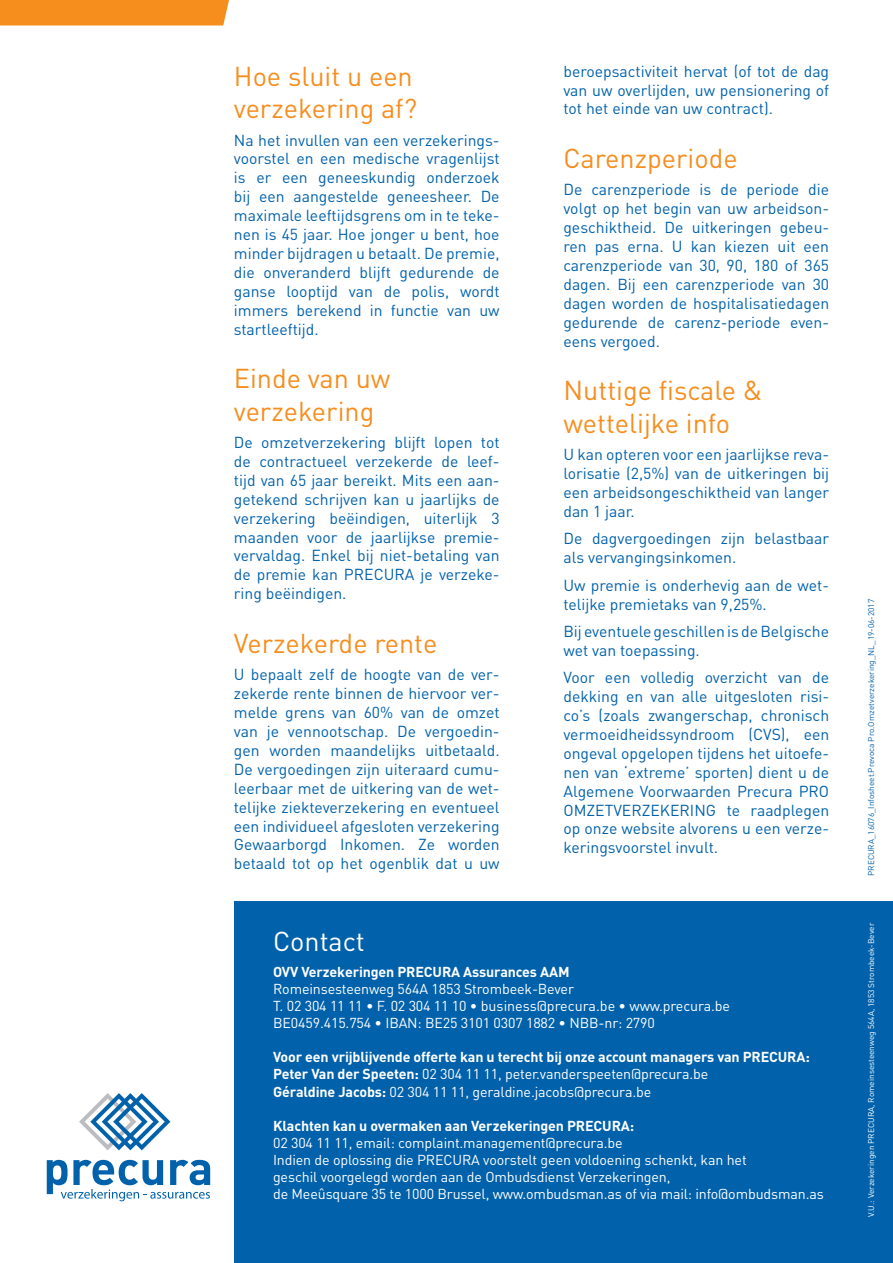
<style>
.page{position:relative;width:893px;height:1263px;background:#fff}
.page>*{position:absolute;margin:0;border:0;box-sizing:border-box;transform-origin:0 0}
.t1{font:27px/32.4px "DIN";color:#f68e1e}
.t2{font:27px "DIN";color:#fff}
.t3{font:15.75px/18.9px "DIN";color:#0161aa;text-align:justify}
.t4{font:14.25px/17.1px "DIN";letter-spacing:-.01em;color:#fff}
.t5{font:700 14.25px/17.1px "DIN";letter-spacing:-.01em;color:#fff}
.t6{font:8.25px "DIN";color:#fff}
.t7{font:8.25px "DIN";color:#0161aa}
.s1{font-weight:400}
</style>
<div class="page">
<div style="left:234px;top:901px;width:659px;height:362px;background:#0161aa"></div>
<svg style="left:79px;top:1093px;width:91px;height:57px"></svg>
<svg style="left:47px;top:1160px;width:163px;height:41px"></svg>
<div style="left:0;top:0;width:229px;height:26px;background:#f68e1e"></div>
<h1 class="t1" style="left:234px;top:59px;width:185px">Hoe sluit u een verzekering af?</h1>
<p class="t3" style="left:234px;top:130px;width:267px">Na het invullen van een verzekerings&shy;voorstel en een medische vragenlijst is er een geneeskundig onderzoek bij een aangestelde geneesheer. De maximale leeftijdsgrens om in te teke&shy;nen is 45 jaar. Hoe jonger u bent, hoe minder bijdragen u betaalt. De premie, die onveranderd blijft gedurende de ganse looptijd van de polis, wordt immers berekend in functie van uw startleeftijd.</p>
<h1 class="t1" style="left:234px;top:362px;width:158px">Einde van uw verzekering</h1>
<p class="t3" style="left:234px;top:433px;width:267px">De omzetverzekering blijft lopen tot de contractueel verzekerde de leef&shy;tijd van 65 jaar bereikt. Mits een aan&shy;getekend schrijven kan u jaarlijks de verzekering beëindigen, uiterlijk 3 maanden voor de jaarlijkse premie&shy;vervaldag. Enkel bij niet-betaling van de premie kan PRECURA je verzeke&shy;ring beëindigen.</p>
<h1 class="t1" style="left:234px;top:626px;width:205px">Verzekerde rente</h1>
<p class="t3" style="left:234px;top:665px;width:267px">U bepaalt zelf de hoogte van de ver&shy;zekerde rente binnen de hiervoor ver&shy;melde grens van 60% van de omzet van je vennootschap. De vergoedin&shy;gen worden maandelijks uitbetaald.<br>De vergoedingen zijn uiteraard cumu&shy;leerbaar met de uitkering van de wet&shy;telijke ziekteverzekering en eventueel een individueel afgesloten verzekering Gewaarborgd Inkomen. Ze worden betaald tot op het ogenblik dat u uw</p>
<p class="t3" style="left:563px;top:61px;width:267px">beroepsactiviteit hervat (of tot de dag van uw overlijden, uw pensionering of tot het einde van uw contract).</p>
<h1 class="t1" style="left:563px;top:142px;width:176px">Carenzperiode</h1>
<p class="t3" style="left:563px;top:180px;width:267px;text-align:left">De carenzperiode is de periode die volgt op het begin van uw arbeidson&shy;geschiktheid. De uitkeringen gebeu&shy;ren pas erna. U kan kiezen uit een carenzperiode van 30, 90, 180 of 365 dagen. Bij een carenzperiode van 30 dagen worden de hospitalisatiedagen gedurende de carenz-periode even&shy;eens vergoed.</p>
<h1 class="t1" style="left:563px;top:374px;width:201px">Nuttige fiscale &amp; wettelijke info</h1>
<p class="t3" style="left:563px;top:445px;width:267px">U kan opteren voor een jaarlijkse reva&shy;lorisatie (2,5%) van de uitkeringen bij een arbeidsongeschiktheid van langer dan 1 jaar.</p>
<p class="t3" style="left:563px;top:529px;width:267px">De dagvergoedingen zijn belastbaar als vervangingsinkomen.</p>
<p class="t3" style="left:563px;top:575px;width:267px">Uw premie is onderhevig aan de wet&shy;telijke premietaks van 9,25%.</p>
<p class="t3" style="left:563px;top:621px;width:267px">Bij eventuele geschillen is de Belgische wet van toepassing.</p>
<p class="t3" style="left:563px;top:668px;width:267px">Voor een volledig overzicht van de dekking en van alle uitgesloten risi&shy;co’s (zoals zwangerschap, chronisch vermoeidheidssyndroom (CVS), een ongeval opgelopen tijdens het uitoefe&shy;nen van ‘extreme’ sporten) dient u de Algemene Voorwaarden Precura PRO OMZETVERZEKERING te raadplegen op onze website alvorens u een verze&shy;keringsvoorstel invult.</p>
<h1 class="t2" style="left:273px;top:925px;width:93px">Contact</h1>
<p class="t5" style="left:273px;top:962px;width:298px">OVV Verzekeringen PRECURA Assurances AAM</p>
<p class="t4" style="left:273px;top:980px;width:458px">Romeinsesteenweg 564A 1853 Strombeek-Bever<br>T. 02 304 11 11 • F. 02 304 11 10 • business@precura.be • www.precura.be<br>BE0459.415.754 • IBAN: BE25 3101 0307 1882 • NBB-nr: 2790</p>
<p class="t5" style="left:273px;top:1048px;width:538px">Voor een vrijblijvende offerte kan u terecht bij onze account managers van PRECURA:<br>Peter Van der Speeten: <span class="s1">02 304 11 11, peter.vanderspeeten@precura.be<br></span>Géraldine Jacobs: <span class="s1">02 304 11 11, geraldine.jacobs@precura.be</span></p>
<p class="t5" style="left:273px;top:1116px;width:363px">Klachten kan u overmaken aan Verzekeringen PRECURA:</p>
<p class="t4" style="left:273px;top:1134px;width:552px">02 304 11 11, email: complaint.management@precura.be<br>Indien de oplossing die PRECURA voorstelt geen voldoening schenkt, kan het<br>geschil voorgelegd worden aan de Ombudsdienst Verzekeringen,<br>de Meeûsquare 35 te 1000 Brussel, www.ombudsman.as of via mail: info@ombudsman.as</p>
<p class="t7" style="left:866px;top:876px;width:279px;rotate:-90deg">PRECURA_16076_Infosheet.Prevoca Pro.Omzetverzekering_NL_19-06-2017</p>
<p class="t6" style="left:866px;top:1217px;width:295px;rotate:-90deg">V.U.: Verzekeringen PRECURA, Romeinsesteenweg 564A, 1853 Strombeek-Bever</p>
</div>
